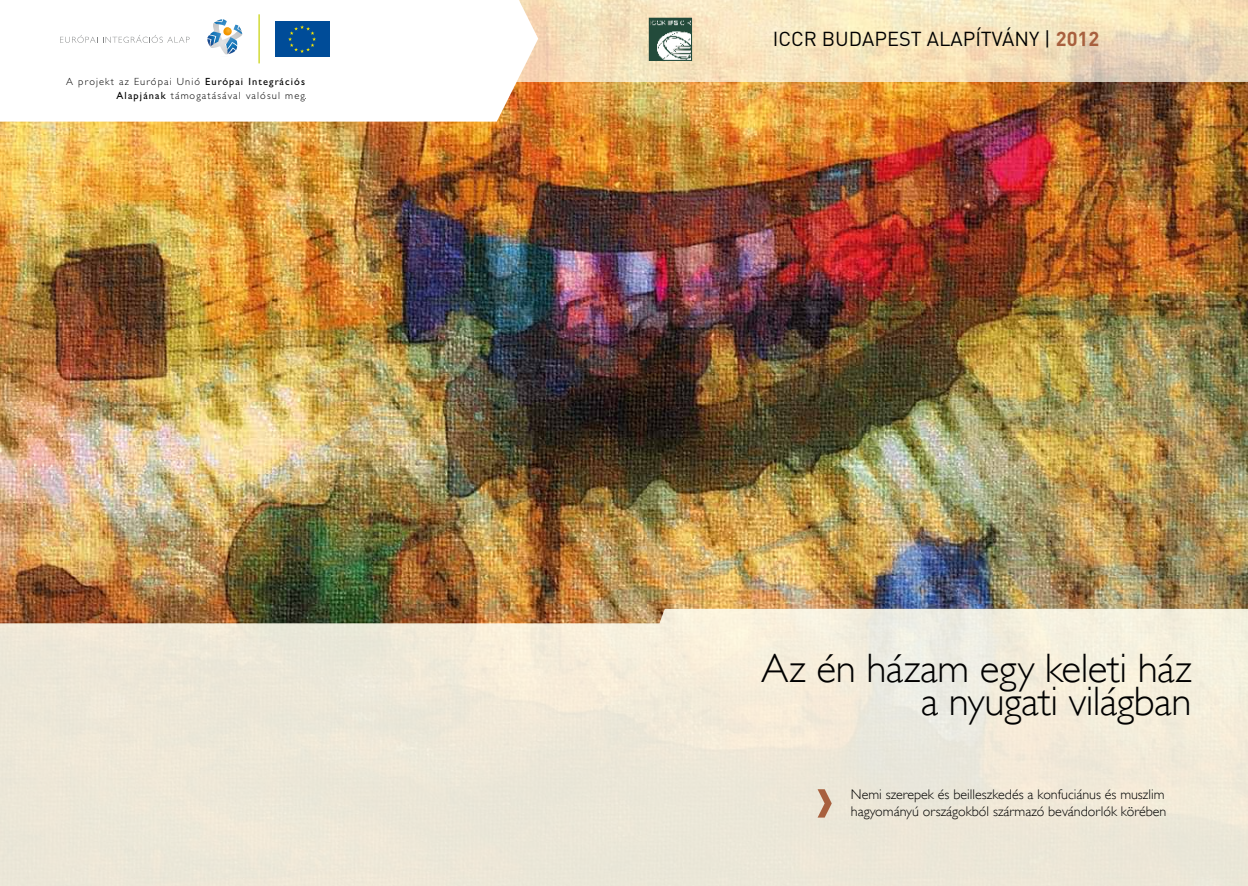
<style>
.page{position:relative;width:1248px;height:886px;background:#fff}
.page>*{position:absolute;margin:0;border:0;box-sizing:border-box;transform-origin:0 0}
.t1{font:300 41px/32.9px "Gill Sans";letter-spacing:-.01em;color:#000;text-align:right}
.t2{font:20px "DIN Reg";color:#000}
.t3{font:300 14px/16.8px "Gill Sans";color:#000}
.t4{font:300 10.38px/14.1px "Gill Sans";letter-spacing:.11em;color:#000;text-align:right}
.s1{font-weight:400}
.s2{font-weight:700;color:#a8603e}
</style>
<div class="page">
<img style="left:0;top:81px;width:1247px;height:528px">
<svg style="left:538px;top:0;width:709px;height:81px;background:#f3e1bd"></svg>
<svg style="left:0;top:609px;width:1247px;height:277px;background:#ece5d4"></svg>
<svg style="left:0;top:0;width:538px;height:122px"></svg>
<svg style="left:207px;top:19px;width:35px;height:35px"></svg>
<svg style="left:60px;top:35px;width:129px;height:8px"></svg>
<div style="left:275px;top:21px;width:54px;height:36px;background:#004c98"></div>
<svg style="left:288px;top:25px;width:28px;height:28px"></svg>
<hr style="left:258px;top:14px;width:2px;height:49px;background:#c9d30e">
<img style="left:650px;top:20px;width:40px;height:39px">
<div style="left:648px;top:18px;width:44px;height:43px;border:1px solid #234a3a"></div>
<svg style="left:817px;top:789px;width:14px;height:28px"></svg>
<p class="t4" style="left:66px;top:75px;width:242px">A projekt az Európai Unió <span class="s1">Európai Integrációs<br>Alapjának</span> támogatásával valósul meg.</p>
<h2 class="t2" style="left:772px;top:27px;width:328px">ICCR BUDAPEST ALAPÍTVÁNY | <span class="s2">2012</span></h2>
<h1 class="t1" style="left:761px;top:652px;width:432px">Az én házam egy keleti ház a nyugati világban</h1>
<p class="t3" style="left:850px;top:786px;width:317px">Nemi szerepek és beilleszkedés a konfuciánus és muszlim hagyományú országokból származó bevándorlók körében</p>
</div>
